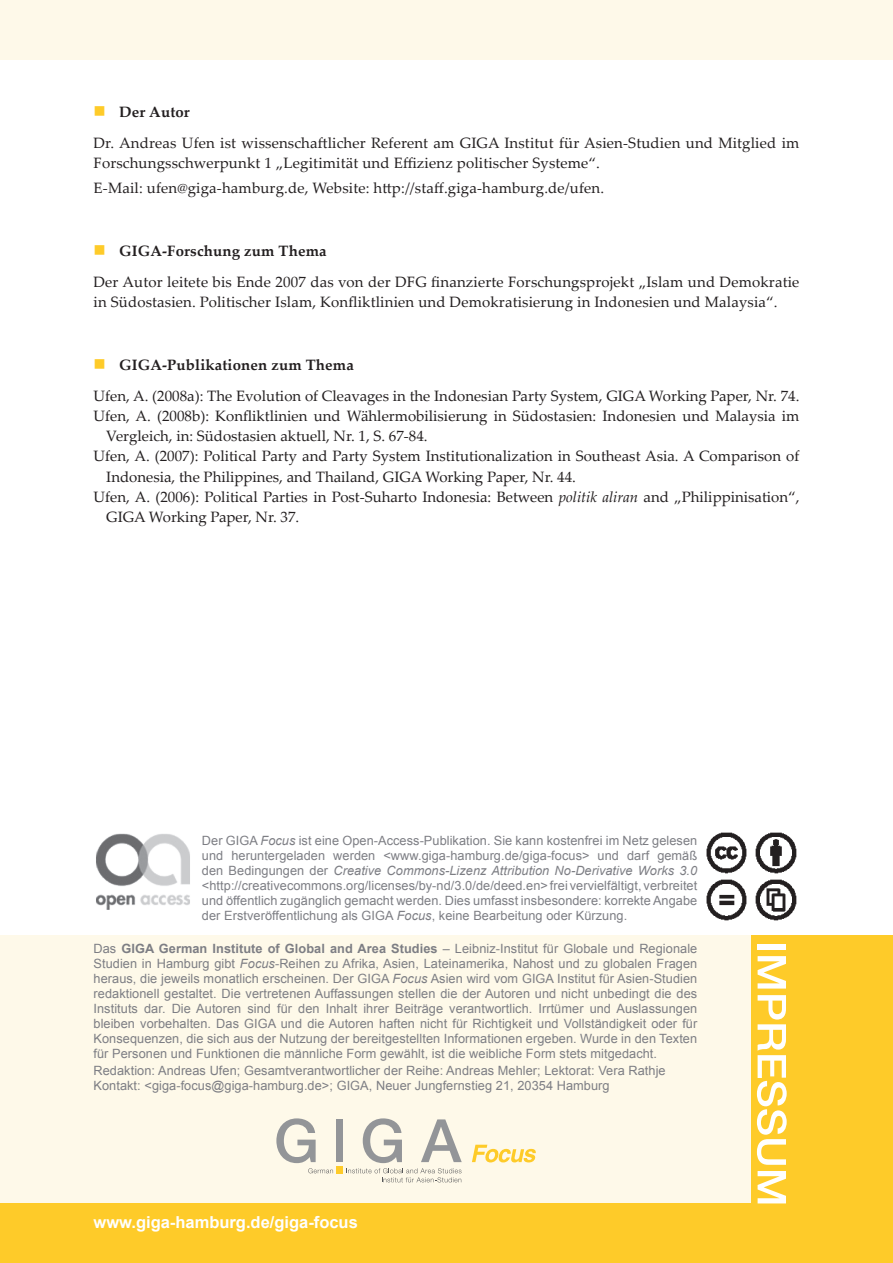
<style>
.page{position:relative;width:893px;height:1263px;background:#fff}
.page>*{position:absolute;margin:0;border:0;box-sizing:border-box;transform-origin:0 0}
.foc__text_fusszeile{font:700 16.5px "Arial";color:#fff}
.t1{font:16.5px "Wingdings";color:#fecb29}
.foc__letzte_seite_li{font:15px/20.2px "Palatino Linotype";color:#231f20}
.foc__letzte_seite_fl{font:15px/20.2px "Palatino Linotype";letter-spacing:.01em;color:#231f20}
.foc__letzte_seite_e{font:15px "Palatino Linotype";letter-spacing:.01em;color:#231f20}
.foc__letzte_seite_au{font:700 15px "Palatino Linotype";letter-spacing:.01em;color:#231f20}
.foc__letzte_seite_im{font:12.75px/15px "Arial";letter-spacing:.005em;color:#7d7e84;text-align:justify}
.s1{font-style:italic}
.s2{font-weight:700}
</style>
<div class="page">
<div style="left:0;top:935px;width:893px;height:328px;background:#fef9e9"></div>
<div style="left:752px;top:935px;width:141px;height:328px;background:#fecb29"></div>
<div style="left:0;top:1203px;width:753px;height:60px;background:#fecb29"></div>
<div style="left:336px;top:1119px;width:7px;height:43px;background:#939598"></div>
<svg style="left:276px;top:1118px;width:57px;height:55px"></svg>
<svg style="left:346px;top:1118px;width:116px;height:64px"></svg>
<div style="left:336px;top:1166px;width:7px;height:7px;background:#fecb29"></div>
<svg style="left:472px;top:1145px;width:64px;height:17px"></svg>
<div style="left:758px;top:944px;width:28px;height:5px;background:#fff"></div>
<svg style="left:758px;top:956px;width:28px;height:32px"></svg>
<svg style="left:757px;top:995px;width:30px;height:170px"></svg>
<svg style="left:758px;top:1171px;width:28px;height:32px"></svg>
<img style="left:96px;top:833px;width:94px;height:77px">
<img style="left:706px;top:879px;width:41px;height:42px">
<img style="left:755px;top:832px;width:42px;height:42px">
<img style="left:755px;top:879px;width:42px;height:42px">
<img style="left:706px;top:832px;width:41px;height:42px">
<div style="left:0;top:0;width:893px;height:60px;background:#fef9e9"></div>
<p class="t1" style="left:94px;top:102px;width:14px">■</p>
<p class="foc__letzte_seite_au" style="left:119px;top:102px;width:72px">Der Autor</p>
<p class="foc__letzte_seite_fl" style="left:94px;top:132px;width:707px">Dr. Andreas Ufen ist wissenschaftlicher Referent am GIGA Institut für Asien-Studien und Mitglied im<br>Forschungsschwerpunkt 1 „Legitimität und Effizienz politischer Systeme“.</p>
<p class="foc__letzte_seite_e" style="left:94px;top:177px;width:512px">E-Mail: ufen@giga-hamburg.de, Website: http://staff.giga-hamburg.de/ufen.</p>
<p class="foc__letzte_seite_au" style="left:119px;top:240px;width:209px">GIGA-Forschung zum Thema</p>
<p class="foc__letzte_seite_fl" style="left:94px;top:271px;width:707px">Der Autor leitete bis Ende 2007 das von der DFG finanzierte Forschungsprojekt „Islam und Demokratie in Südostasien. Politischer Islam, Konfliktlinien und Demokratisierung in Indonesien und Malaysia“.</p>
<p class="t1" style="left:94px;top:241px;width:14px">■</p>
<p class="foc__letzte_seite_au" style="left:119px;top:354px;width:236px">GIGA-Publikationen zum Thema</p>
<p class="foc__letzte_seite_li" style="left:94px;top:385px;width:707px">Ufen, A. (2008a): The Evolution of Cleavages in the Indonesian Party System, GIGA Working Paper, Nr. 74.</p>
<p class="foc__letzte_seite_li" style="left:106px;top:405px;width:695px;text-indent:-13px">Ufen, A. (2008b): Konfliktlinien und Wählermobilisierung in Südostasien: Indonesien und Malaysia im<br>Vergleich, in: Südostasien aktuell, Nr. 1, S. 67-84.</p>
<p class="foc__letzte_seite_li" style="left:106px;top:445px;width:695px;text-indent:-13px">Ufen, A. (2007): Political Party and Party System Institutionalization in Southeast Asia. A Comparison of<br>Indonesia, the Philippines, and Thailand, GIGA Working Paper, Nr. 44.</p>
<p class="foc__letzte_seite_li" style="left:106px;top:486px;width:695px;text-indent:-13px">Ufen, A. (2006): Political Parties in Post-Suharto Indonesia: Between <span class="s1">politik aliran</span> and „Philippinisation“,<br>GIGA Working Paper, Nr. 37.</p>
<p class="t1" style="left:94px;top:355px;width:14px">■</p>
<p class="foc__letzte_seite_im" style="left:202px;top:833px;width:497px">Der GIGA <span class="s1">Focus</span> ist eine Open-Access-Publikation. Sie kann kostenfrei im Netz gelesen und heruntergeladen werden &lt;www.giga-hamburg.de/giga-focus&gt; und darf gemäß den Bedingungen der <span class="s1">Creative Commons-Lizenz Attribution No-Derivative Works 3.0 </span>&lt;http://creativecommons.org/licenses/by-nd/3.0/de/deed.en&gt; frei vervielfältigt, verbreitet und öffentlich zugänglich gemacht werden. Dies umfasst insbesondere: korrekte Angabe der Erstveröffentlichung als GIGA <span class="s1">Focus</span>, keine Bearbeitung oder Kürzung.</p>
<p class="foc__letzte_seite_im" style="left:94px;top:941px;width:605px">Das <span class="s2">GIGA German Institute of Global and Area Studies</span> – Leibniz-Institut für Globale und Regionale Studien in Hamburg gibt <span class="s1">Focus</span>-Reihen zu Afrika, Asien, Lateinamerika, Nahost und zu globalen Fragen heraus, die jeweils monatlich erscheinen. Der GIGA <span class="s1">Focus</span> Asien wird vom GIGA Institut für Asien-Studien redaktionell gestaltet. Die vertretenen Auffassungen stellen die der Autoren und nicht unbedingt die des Instituts dar. Die Autoren sind für den Inhalt ihrer Beiträge verantwortlich. Irrtümer und Auslassungen bleiben vorbehalten. Das GIGA und die Autoren haften nicht für Richtigkeit und Vollständigkeit oder für Konsequenzen, die sich aus der Nutzung der bereitgestellten Informationen ergeben. Wurde in den Texten für Personen und Funktionen die männliche Form gewählt, ist die weibliche Form stets mitgedacht.</p>
<p class="foc__letzte_seite_im" style="left:94px;top:1064px;width:574px">Redaktion: Andreas Ufen; Gesamtverantwortlicher der Reihe: Andreas Mehler; Lektorat: Vera Rathje<br>Kontakt: &lt;giga-focus@giga-hamburg.de&gt;; GIGA, Neuer Jungfernstieg 21, 20354 Hamburg</p>
<p class="foc__text_fusszeile" style="left:94px;top:1211px;width:266px">www.giga-hamburg.de/giga-focus</p>
</div>
